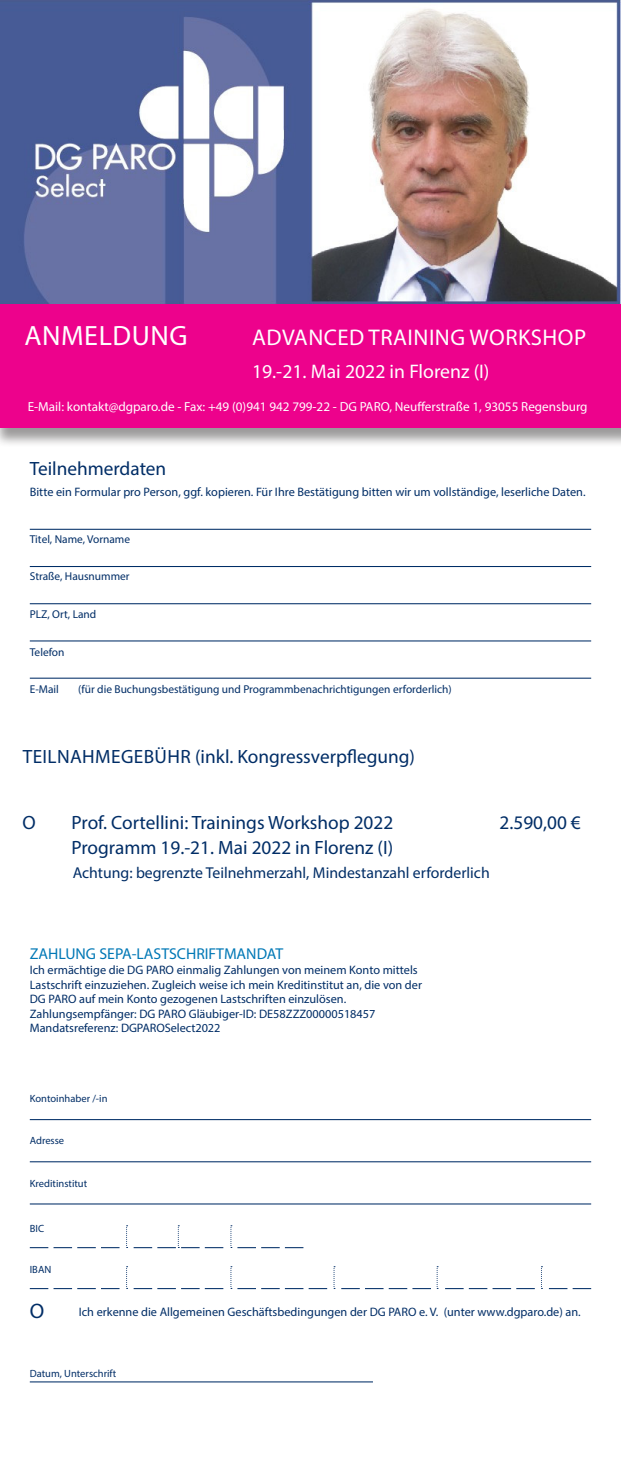
<style>
.page{position:relative;width:621px;height:1464px;background:#fff}
.page>*{position:absolute;margin:0;border:0;box-sizing:border-box;transform-origin:0 0}
.Überschrift{font:28px "Myriad Pro";letter-spacing:.02em;color:#fff}
.Überschrift-2{font:22.75px "Myriad Pro";letter-spacing:.02em;color:#fff}
.t1{font:21px "Myriad Pro";color:#002d66}
.t2{font:19.6px "Myriad Pro";color:#fff}
.t3{font:19.25px "Myriad Pro";color:#002d66}
.t4{font:15.75px "Myriad Pro";color:#002d66}
.t5{font:15.75px "Myriad Pro";color:#0078b6}
.t6{font:13.12px "Myriad Pro";color:#fff}
.t7{font:12.25px "Myriad Pro";color:#002d66}
.t8{font:11.38px "Myriad Pro";color:#002d66}
.t9{font:10.5px "Myriad Pro";color:#002d66}
</style>
<div class="page">
<img style="left:0;top:0;width:620px;height:305px">
<hr style="left:30px;top:529px;width:560px;height:1px;background:#002d66">
<hr style="left:30px;top:566px;width:560px;height:1px;background:#002d66">
<hr style="left:30px;top:603px;width:560px;height:1px;background:#002d66">
<hr style="left:30px;top:640px;width:560px;height:1px;background:#002d66">
<hr style="left:30px;top:677px;width:560px;height:1px;background:#002d66">
<hr style="left:30px;top:1119px;width:560px;height:1px;background:#002d66">
<hr style="left:30px;top:1161px;width:560px;height:1px;background:#002d66">
<hr style="left:30px;top:1203px;width:560px;height:1px;background:#002d66">
<hr style="left:30px;top:1381px;width:342px;height:1px;background:#002d66">
<svg style="left:548px;top:1288px;width:42px;height:1px"></svg>
<svg style="left:445px;top:1288px;width:65px;height:1px"></svg>
<svg style="left:341px;top:1288px;width:89px;height:1px"></svg>
<svg style="left:516px;top:1288px;width:18px;height:1px"></svg>
<svg style="left:133px;top:1288px;width:66px;height:1px"></svg>
<svg style="left:30px;top:1288px;width:89px;height:1px"></svg>
<svg style="left:205px;top:1288px;width:18px;height:1px"></svg>
<svg style="left:126px;top:1266px;width:1px;height:21px"></svg>
<svg style="left:230px;top:1266px;width:97px;height:23px"></svg>
<svg style="left:30px;top:1247px;width:89px;height:1px"></svg>
<svg style="left:205px;top:1247px;width:18px;height:1px"></svg>
<svg style="left:126px;top:1225px;width:1px;height:23px"></svg>
<svg style="left:230px;top:1225px;width:73px;height:23px"></svg>
<svg style="left:333px;top:1266px;width:2px;height:22px"></svg>
<svg style="left:541px;top:1266px;width:1px;height:21px"></svg>
<div style="left:0;top:305px;width:620px;height:143px;background:#231f20;opacity:.45"></div>
<div style="left:0;top:305px;width:620px;height:123px;background:#ed028c"></div>
<svg style="left:133px;top:1225px;width:66px;height:23px"></svg>
<svg style="left:511px;top:30px;width:79px;height:92px"></svg>
<p class="Überschrift" style="left:24px;top:318px;width:164px">ANMELDUNG</p>
<p class="Überschrift-2" style="left:252px;top:323px;width:335px">ADVANCED TRAINING WORKSHOP</p>
<p class="t2" style="left:252px;top:359px;width:239px">19.-21. Mai 2022 in Florenz (I)</p>
<p class="t6" style="left:28px;top:399px;width:561px">E-Mail: kontakt@dgparo.de - Fax: +49 (0)941 942 799-22 - DG PARO, Neufferstraße 1, 93055 Regensburg</p>
<p class="t3" style="left:30px;top:456px;width:138px">Teilnehmerdaten</p>
<p class="t7" style="left:30px;top:484px;width:556px">Bitte ein Formular pro Person, ggf. kopieren. Für Ihre Bestätigung bitten wir um vollständige, leserliche Daten.</p>
<p class="t8" style="left:30px;top:532px;width:102px">Titel, Name, Vorname</p>
<p class="t8" style="left:30px;top:569px;width:101px">Straße, Hausnummer</p>
<p class="t8" style="left:30px;top:607px;width:68px">PLZ, Ort, Land</p>
<p class="t8" style="left:30px;top:645px;width:36px">Telefon</p>
<p class="t8" style="left:30px;top:682px;width:31px">E-Mail</p>
<p class="t8" style="left:78px;top:682px;width:374px">(für die Buchungsbestätigung und Programmbenachrichtigungen erforderlich)</p>
<p class="t3" style="left:23px;top:744px;width:393px">TEILNAHMEGEBÜHR (inkl. Kongressverpflegung)</p>
<p class="t3" style="left:23px;top:811px;width:15px">O</p>
<p class="t3" style="left:72px;top:811px;width:323px">Prof. Cortellini: Trainings Workshop 2022</p>
<p class="t3" style="left:499px;top:811px;width:83px">2.590,00 €</p>
<p class="t3" style="left:71px;top:835px;width:323px">Programm 19.-21. Mai 2022 in Florenz (I)</p>
<p class="t4" style="left:73px;top:863px;width:418px">Achtung: begrenzte Teilnehmerzahl, Mindestanzahl erforderlich</p>
<p class="t5" style="left:30px;top:944px;width:255px">ZAHLUNG SEPA-LASTSCHRIFTMANDAT</p>
<p class="t7" style="left:30px;top:962px;width:389px">Ich ermächtige die DG PARO einmalig Zahlungen von meinem Konto mittels</p>
<p class="t7" style="left:30px;top:976px;width:393px">Lastschrift einzuziehen. Zugleich weise ich mein Kreditinstitut an, die von der</p>
<p class="t7" style="left:30px;top:991px;width:317px">DG PARO auf mein Konto gezogenen Lastschriften einzulösen.</p>
<p class="t7" style="left:30px;top:1005px;width:347px">Zahlungsempfänger: DG PARO Gläubiger-ID: DE58ZZZ00000518457</p>
<p class="t7" style="left:30px;top:1020px;width:192px">Mandatsreferenz: DGPAROSelect2022</p>
<p class="t9" style="left:30px;top:1092px;width:79px">Kontoinhaber /-in</p>
<p class="t9" style="left:30px;top:1133px;width:36px">Adresse</p>
<p class="t9" style="left:30px;top:1176px;width:59px">Kreditinstitut</p>
<p class="t9" style="left:30px;top:1221px;width:16px">BIC</p>
<p class="t9" style="left:30px;top:1262px;width:23px">IBAN</p>
<p class="t1" style="left:30px;top:1297px;width:16px">O</p>
<p class="t7" style="left:79px;top:1304px;width:503px">Ich erkenne die Allgemeinen Geschäftsbedingungen der DG PARO e. V. (unter www.dgparo.de) an.</p>
<p class="t9" style="left:30px;top:1367px;width:88px">Datum, Unterschrift</p>
</div>
